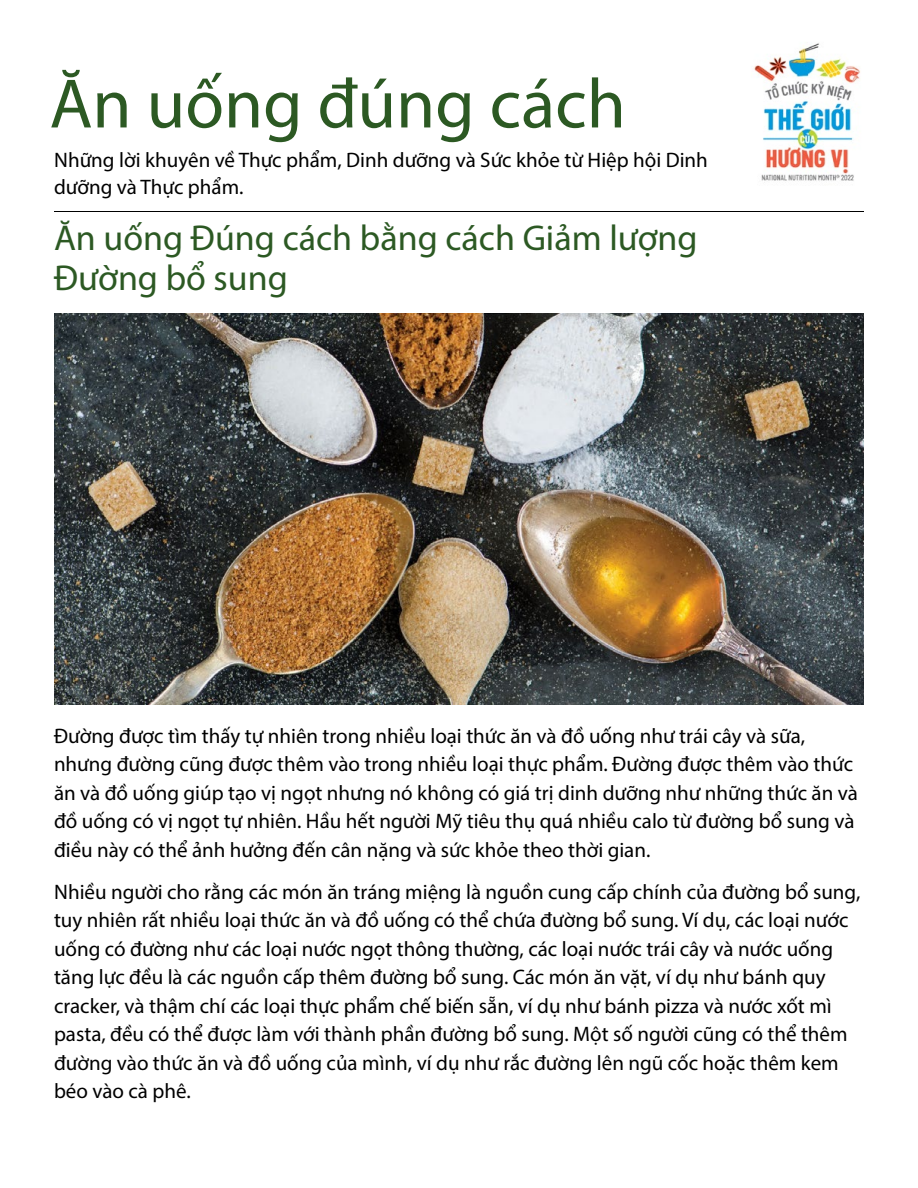
<style>
.page{position:relative;width:918px;height:1188px;background:#fff}
.page>*{position:absolute;margin:0;border:0;box-sizing:border-box;transform-origin:0 0}
.t1{font:70.5px "Myriad Pro";color:#2c5923}
.t2{font:36px/40.5px "Myriad Pro";color:#2c5923}
.t3{font:21px/28.5px "Myriad Pro";color:#000}
</style>
<div class="page">
<img style="left:55px;top:313px;width:809px;height:392px">
<img style="left:754px;top:43px;width:106px;height:138px">
<hr style="left:54px;top:211px;width:810px;height:1px;background:#000">
<h1 class="t1" style="left:50px;top:60px;width:578px">Ăn uống đúng cách</h1>
<p class="t3" style="left:54px;top:146px;width:655px;line-height:27px">Những lời khuyên về Thực phẩm, Dinh dưỡng và Sức khỏe từ Hiệp hội Dinh dưỡng và Thực phẩm.</p>
<h2 class="t2" style="left:54px;top:217px;width:645px">Ăn uống Đúng cách bằng cách Giảm lượng<br>Đường bổ sung</h2>
<p class="t3" style="left:54px;top:721px;width:806px">Đường được tìm thấy tự nhiên trong nhiều loại thức ăn và đồ uống như trái cây và sữa, nhưng đường cũng được thêm vào trong nhiều loại thực phẩm. Đường được thêm vào thức ăn và đồ uống giúp tạo vị ngọt nhưng nó không có giá trị dinh dưỡng như những thức ăn và đồ uống có vị ngọt tự nhiên. Hầu hết người Mỹ tiêu thụ quá nhiều calo từ đường bổ sung và điều này có thể ảnh hưởng đến cân nặng và sức khỏe theo thời gian.</p>
<p class="t3" style="left:54px;top:877px;width:808px">Nhiều người cho rằng các món ăn tráng miệng là nguồn cung cấp chính của đường bổ sung, tuy nhiên rất nhiều loại thức ăn và đồ uống có thể chứa đường bổ sung. Ví dụ, các loại nước uống có đường như các loại nước ngọt thông thường, các loại nước trái cây và nước uống tăng lực đều là các nguồn cấp thêm đường bổ sung. Các món ăn vặt, ví dụ như bánh quy cracker, và thậm chí các loại thực phẩm chế biến sẵn, ví dụ như bánh pizza và nước xốt mì pasta, đều có thể được làm với thành phần đường bổ sung. Một số người cũng có thể thêm đường vào thức ăn và đồ uống của mình, ví dụ như rắc đường lên ngũ cốc hoặc thêm kem béo vào cà phê.</p>
</div>
